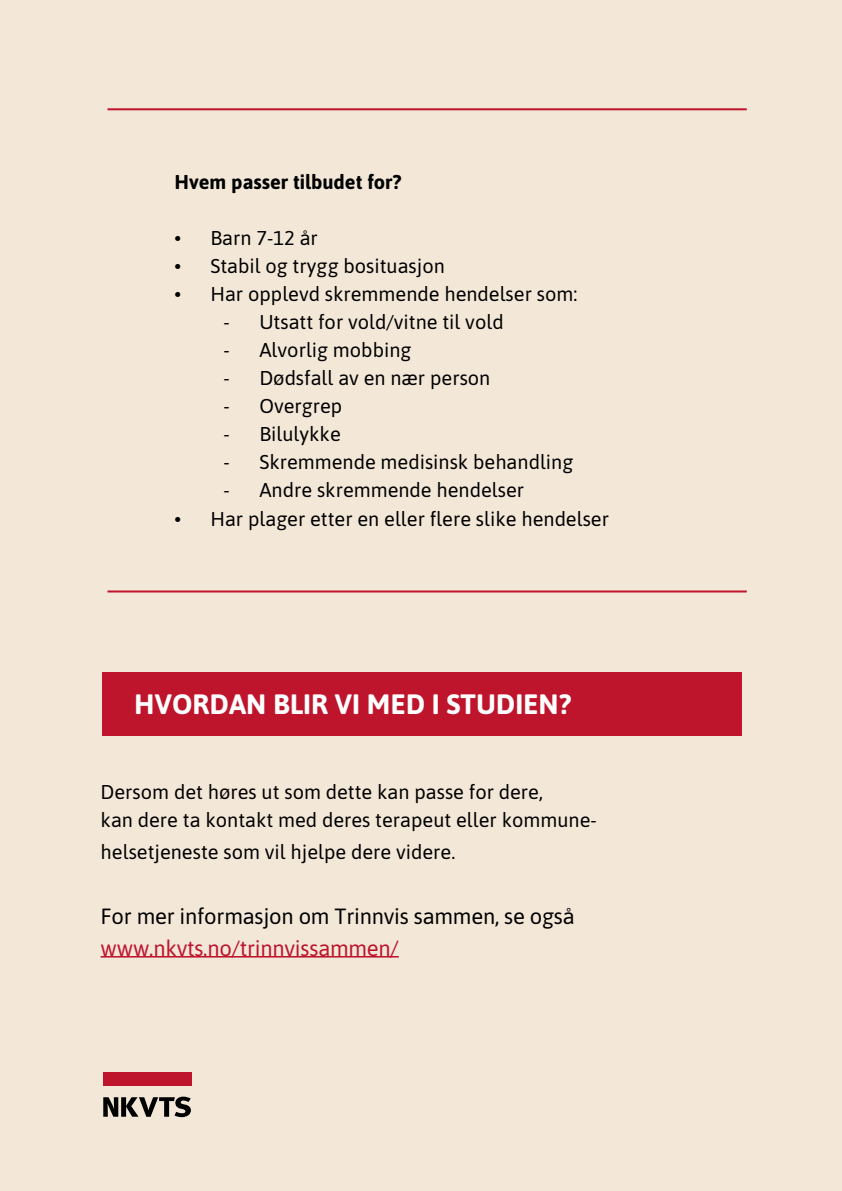
<style>
.page{position:relative;width:842px;height:1191px;background:#f3e8d8}
.page>*{position:absolute;margin:0;border:0;box-sizing:border-box;transform-origin:0 0}
.t1{font:700 28px "Asap";color:#fff}
.t2{font:22px "Asap";letter-spacing:-.01em;color:#000}
.t3{font:22px "Asap";letter-spacing:-.01em;color:#be152d}
.t4{font:20px/28px "Asap";color:#000}
.t5{font:700 20px "Asap";color:#000}
</style>
<div class="page">
<div style="left:102px;top:671px;width:639px;height:64px;background:#be152d"></div>
<hr style="left:101px;top:956px;width:298px;height:1px;background:#be152d">
<div style="left:103px;top:1072px;width:89px;height:14px;background:#be152d"></div>
<svg style="left:103px;top:1096px;width:88px;height:21px"></svg>
<hr style="left:107px;top:590px;width:640px;height:2px;background:#be152d">
<hr style="left:107px;top:108px;width:640px;height:2px;background:#be152d">
<p class="t5" style="left:174px;top:168px;width:229px">Hvem passer tilbudet for?</p>
<p class="t4" style="left:174px;top:223px;width:145px">• Barn 7-12 år</p>
<p class="t4" style="left:174px;top:251px;width:272px">• Stabil og trygg bosituasjon</p>
<p class="t4" style="left:174px;top:279px;width:404px">• Har opplevd skremmende hendelser som:</p>
<p class="t4" style="left:223px;top:307px;width:282px">- Utsatt for vold/vitne til vold</p>
<p class="t4" style="left:223px;top:335px;width:190px">- Alvorlig mobbing</p>
<p class="t4" style="left:223px;top:363px;width:269px">- Dødsfall av en nær person</p>
<p class="t4" style="left:223px;top:391px;width:120px">- Overgrep</p>
<p class="t4" style="left:223px;top:419px;width:119px">- Bilulykke</p>
<p class="t4" style="left:223px;top:447px;width:351px">- Skremmende medisinsk behandling</p>
<p class="t4" style="left:223px;top:475px;width:302px">- Andre skremmende hendelser</p>
<p class="t4" style="left:174px;top:503px;width:436px">• Har plager etter en eller flere slike hendelser</p>
<h1 class="t1" style="left:134px;top:684px;width:438px">HVORDAN BLIR VI MED I STUDIEN?</h1>
<p class="t4" style="left:101px;top:777px;width:498px">Dersom det høres ut som dette kan passe for dere,<br>kan dere ta kontakt med deres terapeut eller kommune-</p>
<p class="t4" style="left:101px;top:837px;width:356px">helsetjeneste som vil hjelpe dere videre.</p>
<p class="t2" style="left:101px;top:900px;width:476px">For mer informasjon om Trinnvis sammen, se også</p>
<p class="t3" style="left:101px;top:932px;width:300px">www.nkvts.no/trinnvissammen/</p>
</div>
